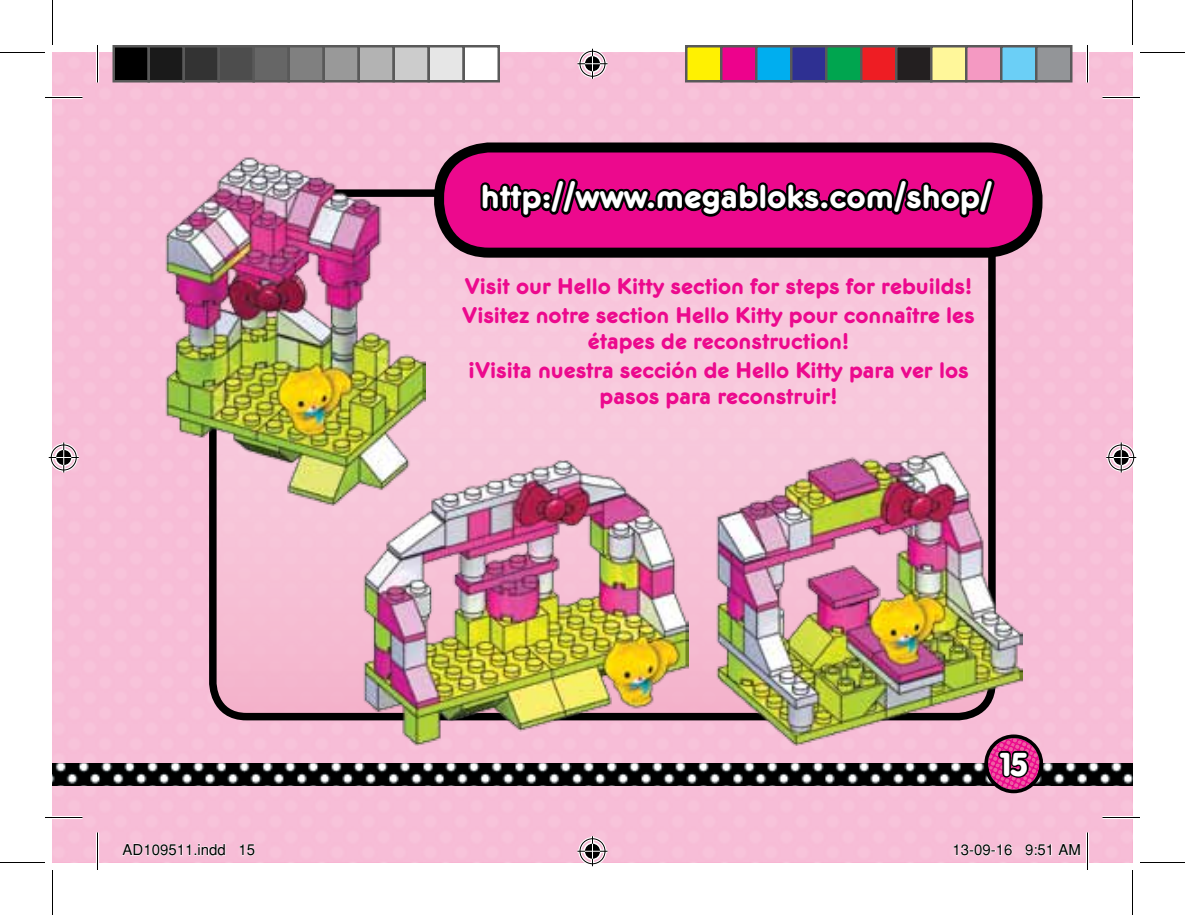
<style>
.page{position:relative;width:1185px;height:915px;background:#fff}
.page>*{position:absolute;margin:0;border:0;box-sizing:border-box;transform-origin:0 0}
.t1{font:35px "Frankfurter Medium Plain";color:#fff}
.t2{font:900 32.5px "VAG Rounded";color:#fff}
.t3{font:23.75px/28.5px "Frankfurter Medium Plain";color:#ec098d}
.t4{font:15px "Helvetica";color:#000}
</style>
<div class="page">
<div style="left:52px;top:52px;width:1080px;height:810px;background:#f8c2da"></div>
<img style="left:52px;top:763px;width:1080px;height:23px">
<svg style="left:983px;top:735px;width:61px;height:58px;background:#943768"></svg>
<div style="left:213px;top:193px;width:779px;height:524px;background:linear-gradient(to right,#f0bbd0,#f9cadf);border-radius:34px"></div>
<img style="left:364px;top:459px;width:324px;height:286px">
<img style="left:165px;top:157px;width:261px;height:348px">
<img style="left:717px;top:451px;width:305px;height:294px">
<div style="left:439px;top:148px;width:599px;height:105px;background:#ec098d;border-radius:50px"></div>
<div style="left:434px;top:142px;width:608px;height:116px;border:10px solid #000;border-radius:50px"></div>
<svg style="left:478px;top:146px;width:520px;height:72px"></svg>
<hr style="left:45px;top:96px;width:37px;height:3px;background:#fff">
<hr style="left:1102px;top:96px;width:38px;height:3px;background:#fff">
<hr style="left:45px;top:816px;width:37px;height:3px;background:#fff">
<hr style="left:1102px;top:816px;width:38px;height:3px;background:#fff">
<hr style="left:96px;top:45px;width:3px;height:37px;background:#fff">
<hr style="left:96px;top:832px;width:3px;height:38px;background:#fff">
<hr style="left:1086px;top:45px;width:3px;height:37px;background:#fff">
<hr style="left:1086px;top:832px;width:3px;height:38px;background:#fff">
<hr style="left:45px;top:97px;width:37px;height:1px;background:#000">
<hr style="left:1102px;top:97px;width:38px;height:1px;background:#000">
<hr style="left:45px;top:817px;width:37px;height:1px;background:#000">
<hr style="left:1102px;top:817px;width:38px;height:1px;background:#000">
<hr style="left:97px;top:45px;width:1px;height:37px;background:#000">
<hr style="left:97px;top:832px;width:1px;height:38px;background:#000">
<hr style="left:1087px;top:45px;width:1px;height:37px;background:#000">
<hr style="left:1087px;top:832px;width:1px;height:38px;background:#000">
<hr style="left:0;top:52px;width:45px;height:1px;background:#000">
<hr style="left:1140px;top:52px;width:45px;height:1px;background:#000">
<hr style="left:0;top:862px;width:45px;height:1px;background:#000">
<hr style="left:1140px;top:862px;width:45px;height:1px;background:#000">
<hr style="left:52px;top:0;width:1px;height:45px;background:#000">
<hr style="left:52px;top:870px;width:1px;height:45px;background:#000">
<hr style="left:1132px;top:0;width:1px;height:45px;background:#000">
<hr style="left:1132px;top:870px;width:1px;height:45px;background:#000">
<div style="left:578px;top:50px;width:29px;height:28px;border:3px solid #fff;border-radius:50%"></div>
<hr style="left:578px;top:62px;width:30px;height:3px;background:#fff">
<hr style="left:591px;top:49px;width:3px;height:30px;background:#fff">
<div style="left:583px;top:55px;width:19px;height:18px;border:3px solid #fff;border-radius:50%"></div>
<div style="left:580px;top:51px;width:25px;height:26px;border:1px solid #000;border-radius:50%"></div>
<hr style="left:578px;top:63px;width:30px;height:1px;background:#000">
<hr style="left:592px;top:49px;width:1px;height:30px;background:#000">
<svg style="left:585px;top:56px;width:15px;height:15px"></svg>
<div style="left:578px;top:837px;width:29px;height:28px;border:3px solid #fff;border-radius:50%"></div>
<hr style="left:578px;top:850px;width:30px;height:3px;background:#fff">
<hr style="left:591px;top:836px;width:3px;height:30px;background:#fff">
<div style="left:583px;top:842px;width:19px;height:18px;border:3px solid #fff;border-radius:50%"></div>
<div style="left:580px;top:838px;width:25px;height:26px;border:1px solid #000;border-radius:50%"></div>
<hr style="left:578px;top:851px;width:30px;height:1px;background:#000">
<hr style="left:592px;top:836px;width:1px;height:30px;background:#000">
<svg style="left:585px;top:844px;width:15px;height:15px"></svg>
<div style="left:50px;top:443px;width:28px;height:29px;border:3px solid #fff;border-radius:50%"></div>
<hr style="left:49px;top:456px;width:30px;height:3px;background:#fff">
<hr style="left:62px;top:442px;width:3px;height:30px;background:#fff">
<div style="left:55px;top:448px;width:18px;height:19px;border:3px solid #fff;border-radius:50%"></div>
<div style="left:51px;top:445px;width:26px;height:25px;border:1px solid #000;border-radius:50%"></div>
<hr style="left:49px;top:457px;width:30px;height:1px;background:#000">
<hr style="left:63px;top:442px;width:1px;height:30px;background:#000">
<svg style="left:56px;top:450px;width:15px;height:15px"></svg>
<div style="left:1107px;top:443px;width:28px;height:29px;border:3px solid #fff;border-radius:50%"></div>
<hr style="left:1106px;top:456px;width:30px;height:3px;background:#fff">
<hr style="left:1120px;top:442px;width:3px;height:30px;background:#fff">
<div style="left:1112px;top:448px;width:18px;height:19px;border:3px solid #fff;border-radius:50%"></div>
<div style="left:1108px;top:445px;width:26px;height:25px;border:1px solid #000;border-radius:50%"></div>
<hr style="left:1106px;top:457px;width:30px;height:1px;background:#000">
<hr style="left:1121px;top:442px;width:1px;height:30px;background:#000">
<svg style="left:1114px;top:450px;width:15px;height:15px"></svg>
<div style="left:114px;top:46px;width:35px;height:35px;background:#000"></div>
<div style="left:112px;top:45px;width:38px;height:37px;border:2px solid #595959"></div>
<div style="left:149px;top:46px;width:35px;height:35px;background:#1a1a1a"></div>
<div style="left:148px;top:45px;width:37px;height:37px;border:2px solid #595959"></div>
<div style="left:184px;top:46px;width:35px;height:35px;background:#333"></div>
<div style="left:182px;top:45px;width:38px;height:37px;border:2px solid #595959"></div>
<div style="left:219px;top:46px;width:35px;height:35px;background:#4d4d4d"></div>
<div style="left:218px;top:45px;width:37px;height:37px;border:2px solid #595959"></div>
<div style="left:254px;top:46px;width:35px;height:35px;background:#666"></div>
<div style="left:252px;top:45px;width:38px;height:37px;border:2px solid #595959"></div>
<div style="left:289px;top:46px;width:35px;height:35px;background:#808080"></div>
<div style="left:288px;top:45px;width:37px;height:37px;border:2px solid #595959"></div>
<div style="left:324px;top:46px;width:35px;height:35px;background:#999"></div>
<div style="left:322px;top:45px;width:38px;height:37px;border:2px solid #595959"></div>
<div style="left:359px;top:46px;width:35px;height:35px;background:#b3b3b3"></div>
<div style="left:358px;top:45px;width:37px;height:37px;border:2px solid #595959"></div>
<div style="left:394px;top:46px;width:35px;height:35px;background:#ccc"></div>
<div style="left:392px;top:45px;width:38px;height:37px;border:2px solid #595959"></div>
<div style="left:429px;top:46px;width:35px;height:35px;background:#e6e6e6"></div>
<div style="left:428px;top:45px;width:37px;height:37px;border:2px solid #595959"></div>
<div style="left:464px;top:46px;width:35px;height:35px;background:#fff"></div>
<div style="left:462px;top:45px;width:38px;height:37px;border:2px solid #595959"></div>
<div style="left:686px;top:46px;width:35px;height:35px;background:#fff101"></div>
<div style="left:685px;top:45px;width:37px;height:37px;border:2px solid #595959"></div>
<div style="left:721px;top:46px;width:35px;height:35px;background:#ed028c"></div>
<div style="left:720px;top:45px;width:38px;height:37px;border:2px solid #595959"></div>
<div style="left:756px;top:46px;width:35px;height:35px;background:#00aeef"></div>
<div style="left:755px;top:45px;width:37px;height:37px;border:2px solid #595959"></div>
<div style="left:791px;top:46px;width:35px;height:35px;background:#2e3092"></div>
<div style="left:790px;top:45px;width:38px;height:37px;border:2px solid #595959"></div>
<div style="left:826px;top:46px;width:35px;height:35px;background:#00a54f"></div>
<div style="left:825px;top:45px;width:37px;height:37px;border:2px solid #595959"></div>
<div style="left:861px;top:46px;width:35px;height:35px;background:#ee1d23"></div>
<div style="left:860px;top:45px;width:38px;height:37px;border:2px solid #595959"></div>
<div style="left:896px;top:46px;width:35px;height:35px;background:#231f20"></div>
<div style="left:895px;top:45px;width:37px;height:37px;border:2px solid #595959"></div>
<div style="left:931px;top:46px;width:35px;height:35px;background:#fff79a"></div>
<div style="left:930px;top:45px;width:38px;height:37px;border:2px solid #595959"></div>
<div style="left:966px;top:46px;width:35px;height:35px;background:#f499c2"></div>
<div style="left:965px;top:45px;width:37px;height:37px;border:2px solid #595959"></div>
<div style="left:1001px;top:46px;width:35px;height:35px;background:#6bcff6"></div>
<div style="left:1000px;top:45px;width:38px;height:37px;border:2px solid #595959"></div>
<div style="left:1036px;top:46px;width:35px;height:35px;background:#939598"></div>
<div style="left:1035px;top:45px;width:37px;height:37px;border:2px solid #595959"></div>
<svg style="left:122px;top:843px;width:104px;height:13px"></svg>
<svg style="left:239px;top:844px;width:16px;height:12px"></svg>
<svg style="left:953px;top:844px;width:60px;height:12px"></svg>
<svg style="left:1025px;top:843px;width:56px;height:13px"></svg>
<h1 class="t1" style="left:481px;top:176px;width:513px">http://www.megabloks.com/shop/</h1>
<p class="t3" style="left:462px;top:272px;width:514px">Visit our Hello Kitty section for steps for rebuilds!<br>Visitez notre section Hello Kitty pour connaître les</p>
<p class="t3" style="left:468px;top:327px;width:502px;text-align:center">étapes de reconstruction!<br>¡Visita nuestra sección de Hello Kitty para ver los</p>
<p class="t3" style="left:600px;top:381px;width:239px">pasos para reconstruir!</p>
<h2 class="t2" style="left:1000px;top:745px;width:29px">15</h2>
<p class="t4" style="left:122px;top:841px;width:134px">AD109511.indd 15</p>
<p class="t4" style="left:952px;top:841px;width:130px">13-09-16 9:51 AM</p>
</div>
